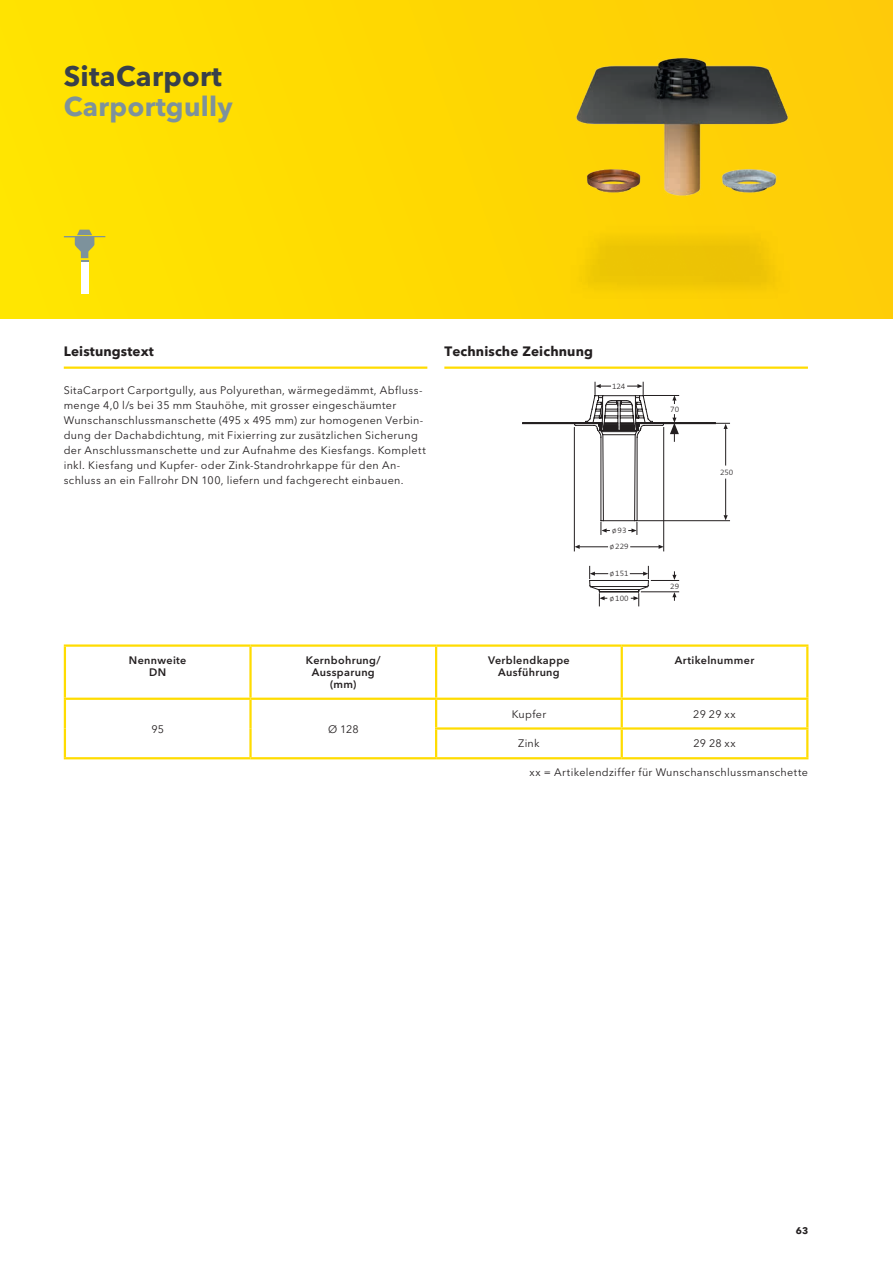
<style>
.page{position:relative;width:893px;height:1263px;background:#fff}
.page>*{position:absolute;margin:0;border:0;box-sizing:border-box;transform-origin:0 0}
.t1{font:700 28.05px "Avenir Next W1 G";letter-spacing:.01em;color:#38404a}
.t2{font:700 27px "Avenir Next W1 G";letter-spacing:.01em;color:#7d929c}
.t3{font:700 13.5px "Avenir Next W1 G";letter-spacing:.01em;color:#231f20}
.t4{font:10.8px/15px "Avenir Next W1 G";letter-spacing:.03em;color:#231f20}
.t5{font:600 10.8px/12px "Avenir Next W1 G";letter-spacing:.035em;color:#231f20;text-align:center}
.t6{font:700 9.6px "Avenir Next W1 G";color:#231f20}
.t7{font:300 8.1px "The Sans B Plus W3";color:#231f20}
</style>
<div class="page">
<div style="left:0;top:0;width:893px;height:319px;background:linear-gradient(to right,#ffe500,#feca08)"></div>
<svg style="left:522px;top:382px;width:208px;height:224px"></svg>
<img style="left:530px;top:28px;width:306px;height:291px">
<img style="left:571px;top:166px;width:85px;height:30px">
<hr style="left:64px;top:366px;width:363px;height:3px;background:#ffdc01">
<hr style="left:444px;top:366px;width:364px;height:3px;background:#ffdc01">
<hr style="left:64px;top:647px;width:2px;height:51px;background:#ffdc01">
<hr style="left:64px;top:644px;width:187px;height:3px;background:#ffdc01">
<hr style="left:249px;top:647px;width:3px;height:51px;background:#ffdc01">
<hr style="left:251px;top:644px;width:185px;height:3px;background:#ffdc01">
<hr style="left:435px;top:647px;width:2px;height:51px;background:#ffdc01">
<hr style="left:436px;top:644px;width:186px;height:3px;background:#ffdc01">
<hr style="left:621px;top:647px;width:2px;height:51px;background:#ffdc01">
<hr style="left:622px;top:644px;width:186px;height:3px;background:#ffdc01">
<hr style="left:806px;top:647px;width:2px;height:51px;background:#ffdc01">
<hr style="left:64px;top:700px;width:2px;height:28px;background:#ffdc01">
<hr style="left:64px;top:728px;width:2px;height:29px;background:#ffdc01">
<hr style="left:64px;top:698px;width:187px;height:2px;background:#ffdc01">
<hr style="left:249px;top:700px;width:3px;height:28px;background:#ffdc01">
<hr style="left:249px;top:728px;width:3px;height:29px;background:#ffdc01">
<hr style="left:251px;top:698px;width:185px;height:2px;background:#ffdc01">
<hr style="left:435px;top:700px;width:2px;height:27px;background:#ffdc01">
<hr style="left:436px;top:698px;width:186px;height:2px;background:#ffdc01">
<hr style="left:621px;top:700px;width:2px;height:27px;background:#ffdc01">
<hr style="left:622px;top:698px;width:186px;height:2px;background:#ffdc01">
<hr style="left:806px;top:700px;width:2px;height:27px;background:#ffdc01">
<hr style="left:64px;top:757px;width:187px;height:2px;background:#ffdc01">
<hr style="left:251px;top:757px;width:185px;height:2px;background:#ffdc01">
<hr style="left:435px;top:730px;width:2px;height:27px;background:#ffdc01">
<hr style="left:435px;top:727px;width:187px;height:3px;background:#ffdc01">
<hr style="left:436px;top:757px;width:186px;height:2px;background:#ffdc01">
<hr style="left:621px;top:730px;width:2px;height:27px;background:#ffdc01">
<hr style="left:622px;top:727px;width:186px;height:3px;background:#ffdc01">
<hr style="left:806px;top:730px;width:2px;height:27px;background:#ffdc01">
<hr style="left:622px;top:757px;width:186px;height:2px;background:#ffdc01">
<div style="left:81px;top:263px;width:7px;height:31px;background:#fff"></div>
<svg style="left:64px;top:230px;width:41px;height:31px"></svg>
<img style="left:706px;top:166px;width:85px;height:30px">
<h1 class="t1" style="left:64px;top:59px;width:160px">SitaCarport</h1>
<h2 class="t2" style="left:64px;top:90px;width:171px">Carportgully</h2>
<p class="t3" style="left:64px;top:343px;width:92px">Leistungstext</p>
<p class="t3" style="left:444px;top:343px;width:150px">Technische Zeichnung</p>
<p class="t4" style="left:64px;top:383px;width:363px">SitaCarport Carportgully, aus Polyurethan, wärmegedämmt, Abfluss&shy;menge 4,0 l/s bei 35 mm Stauhöhe, mit grosser eingeschäumter Wunschanschlussmanschette (495 x 495 mm) zur homogenen Verbin&shy;dung der Dachabdichtung, mit Fixierring zur zusätzlichen Sicherung der Anschlussmanschette und zur Aufnahme des Kiesfangs. Komplett inkl. Kiesfang und Kupfer- oder Zink-Standrohrkappe für den An&shy;schluss an ein Fallrohr DN 100, liefern und fachgerecht einbauen.</p>
<p class="t7" style="left:612px;top:381px;width:15px">124</p>
<p class="t7" style="left:612px;top:525px;width:16px">ø 93</p>
<p class="t7" style="left:610px;top:541px;width:20px">ø 229</p>
<p class="t7" style="left:610px;top:568px;width:20px">ø 151</p>
<p class="t7" style="left:610px;top:593px;width:20px">ø 100</p>
<p class="t7" style="left:670px;top:404px;width:10px">70</p>
<p class="t7" style="left:720px;top:467px;width:15px">250</p>
<p class="t7" style="left:670px;top:581px;width:10px">29</p>
<p class="t5" style="left:129px;top:654px;width:59px">Nennweite<br>DN</p>
<p class="t5" style="left:306px;top:654px;width:76px">Kernbohrung/<br>Aussparung (mm)</p>
<p class="t5" style="left:488px;top:654px;width:83px">Verblendkappe<br>Ausführung</p>
<p class="t5" style="left:675px;top:654px;width:81px">Artikelnummer</p>
<p class="t4" style="left:151px;top:721px;width:14px">95</p>
<p class="t4" style="left:328px;top:721px;width:32px">Ø 128</p>
<p class="t4" style="left:512px;top:706px;width:36px">Kupfer</p>
<p class="t4" style="left:693px;top:706px;width:44px">29 29 xx</p>
<p class="t4" style="left:518px;top:736px;width:23px">Zink</p>
<p class="t4" style="left:693px;top:736px;width:44px">29 28 xx</p>
<p class="t4" style="left:529px;top:765px;width:280px">xx = Artikelendziffer für Wunschanschlussmanschette</p>
<p class="t6" style="left:796px;top:1224px;width:14px">63</p>
</div>
